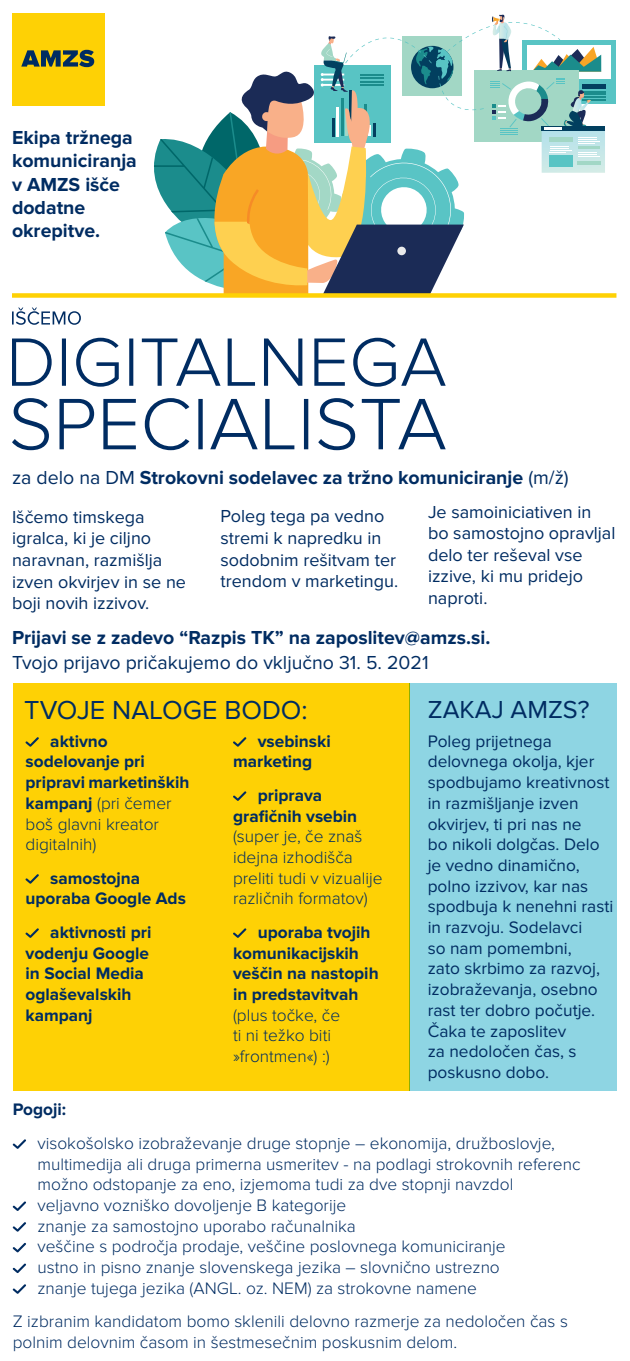
<style>
.page{position:relative;width:630px;height:1361px;background:#fff}
.page>*{position:absolute;margin:0;border:0;box-sizing:border-box;transform-origin:0 0}
.t1{font:27px "Proxima Nova";color:#002c62}
.t2{font:25.5px "Proxima Nova";color:#002c62}
.t3{font:700 19.5px/23.4px "Proxima Nova";color:#002c62}
.t4{font:19.5px "Proxima Nova";color:#002c62}
.t5{font:18px/21.6px "Proxima Nova";color:#002c62}
.t6{font:300 17.25px/20.7px "Proxima Nova";color:#002c62}
.t7{font:17.25px/20.7px "Proxima Nova";color:#002c62}
.t8{font:700 17.25px/20.7px "Proxima Nova";color:#002c62}
.s1{font-weight:400}
.s2{font-weight:300}
</style>
<div class="page">
<div style="left:521px;top:40px;width:94px;height:64px;background:#58c4c4"></div>
<div style="left:526px;top:45px;width:84px;height:33px;background:#fff"></div>
<div style="left:12px;top:13px;width:93px;height:92px;background:#fed105"></div>
<svg style="left:21px;top:50px;width:73px;height:17px"></svg>
<svg style="left:12px;top:398px;width:433px;height:52px"></svg>
<svg style="left:12px;top:338px;width:433px;height:49px"></svg>
<svg style="left:12px;top:307px;width:69px;height:18px"></svg>
<svg style="left:154px;top:15px;width:451px;height:278px"></svg>
<div style="left:397px;top:247px;width:9px;height:8px;background:#e9eaeb;border-radius:50%"></div>
<div style="left:12px;top:293px;width:604px;height:5px;background:#fed105"></div>
<div style="left:409px;top:683px;width:208px;height:407px;background:#8ed5e3"></div>
<div style="left:13px;top:683px;width:396px;height:407px;background:#fed105"></div>
<svg style="left:25px;top:737px;width:14px;height:10px"></svg>
<svg style="left:25px;top:874px;width:14px;height:10px"></svg>
<svg style="left:25px;top:928px;width:14px;height:10px"></svg>
<svg style="left:233px;top:737px;width:13px;height:10px"></svg>
<svg style="left:233px;top:791px;width:13px;height:10px"></svg>
<svg style="left:233px;top:928px;width:13px;height:10px"></svg>
<svg style="left:13px;top:1139px;width:13px;height:10px"></svg>
<svg style="left:13px;top:1201px;width:13px;height:10px"></svg>
<svg style="left:13px;top:1222px;width:13px;height:9px"></svg>
<svg style="left:13px;top:1243px;width:13px;height:9px"></svg>
<svg style="left:13px;top:1263px;width:13px;height:10px"></svg>
<svg style="left:13px;top:1284px;width:13px;height:10px"></svg>
<p class="t3" style="left:12px;top:126px;width:126px">Ekipa tržnega komuniciranja v AMZS išče dodatne okrepitve.</p>
<p class="t3" style="left:12px;top:466px;width:558px"><span class="s1">za delo na DM</span> Strokovni sodelavec za tržno komuniciranje <span class="s1">(m/ž)</span></p>
<p class="t5" style="left:12px;top:506px;width:175px">Iščemo timskega igralca, ki je ciljno naravnan, razmišlja izven okvirjev in se ne boji novih izzivov.</p>
<p class="t5" style="left:428px;top:501px;width:189px">Je samoiniciativen in bo samostojno opravljal delo ter reševal vse izzive, ki mu pridejo naproti.</p>
<p class="t5" style="left:220px;top:506px;width:179px">Poleg tega pa vedno stremi k napredku in sodobnim rešitvam ter trendom v marketingu.</p>
<p class="t3" style="left:12px;top:626px;width:479px">Prijavi se z zadevo “Razpis TK” na zaposlitev@amzs.si.</p>
<p class="t4" style="left:12px;top:651px;width:418px">Tvojo prijavo pričakujemo do vključno 31. 5. 2021</p>
<h1 class="t1" style="left:24px;top:694px;width:285px">TVOJE NALOGE BODO:</h1>
<h2 class="t2" style="left:427px;top:694px;width:163px">ZAKAJ AMZS?</h2>
<p class="t8" style="left:26px;top:731px;width:165px;text-indent:25px">aktivno sodelovanje pri pripravi marketinških kampanj <span class="s2">(pri čemer boš glavni kreator digitalnih)</span></p>
<p class="t8" style="left:26px;top:868px;width:162px;text-indent:25px">samostojna uporaba Google Ads</p>
<p class="t8" style="left:26px;top:922px;width:127px;text-indent:25px">aktivnosti pri vodenju Google in Social Media oglaševalskih kampanj</p>
<p class="t8" style="left:233px;top:731px;width:99px;text-indent:25px">vsebinski marketing</p>
<p class="t8" style="left:233px;top:785px;width:126px;text-align:center">priprava grafičnih vsebin</p>
<p class="t6" style="left:233px;top:826px;width:151px">(super je, če znaš idejna izhodišča preliti tudi v vizualije različnih formatov)</p>
<p class="t8" style="left:233px;top:922px;width:147px;text-indent:25px">uporaba tvojih komunikacijskih veščin na nastopih in predstavitvah</p>
<p class="t6" style="left:233px;top:1005px;width:109px">(plus točke, če ti ni težko biti »frontmen«) :)</p>
<p class="t7" style="left:427px;top:731px;width:187px">Poleg prijetnega delovnega okolja, kjer spodbujamo kreativnost in razmišljanje izven okvirjev, ti pri nas ne<br>bo nikoli dolgčas. Delo je vedno dinamično, polno izzivov, kar nas spodbuja k nenehni rasti in razvoju. Sodelavci<br>so nam pomembni,<br>zato skrbimo za razvoj, izobraževanja, osebno rast ter dobro počutje.<br>Čaka te zaposlitev<br>za nedoločen čas, s poskusno dobo.</p>
<p class="t8" style="left:13px;top:1099px;width:55px">Pogoji:</p>
<p class="t6" style="left:37px;top:1133px;width:544px">visokošolsko izobraževanje druge stopnje – ekonomija, družboslovje, multimedija ali druga primerna usmeritev - na podlagi strokovnih referenc možno odstopanje za eno, izjemoma tudi za dve stopnji navzdol<br>veljavno vozniško dovoljenje B kategorije<br>znanje za samostojno uporabo računalnika<br>veščine s področja prodaje, veščine poslovnega komuniciranje<br>ustno in pisno znanje slovenskega jezika – slovnično ustrezno<br>znanje tujega jezika (ANGL. oz. NEM) za strokovne namene</p>
<p class="t6" style="left:13px;top:1311px;width:556px">Z izbranim kandidatom bomo sklenili delovno razmerje za nedoločen čas s polnim delovnim časom in šestmesečnim poskusnim delom.</p>
</div>
